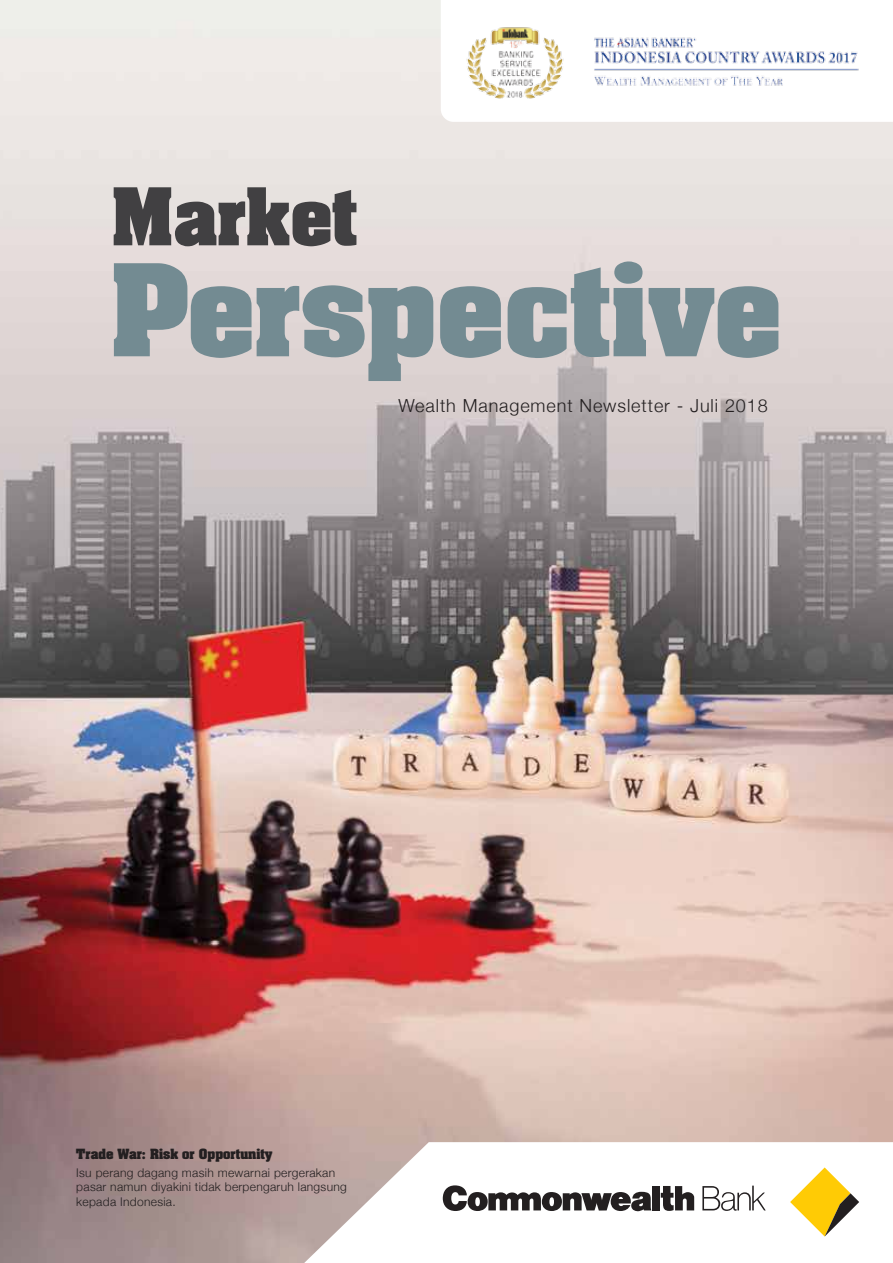
<style>
.page{position:relative;width:893px;height:1263px;background:#fff}
.page>*{position:absolute;margin:0;border:0;box-sizing:border-box;transform-origin:0 0}
.t1{font:700 108.45px "Aachen";color:#738b92}
.t2{font:700 67.65px "Aachen";color:#414042}
.t3{font:300 18px "Helvetica Neue";letter-spacing:.05em;color:#231f20}
.t4{font:300 12px/14.4px "Helvetica Neue";letter-spacing:.025em;color:#231f20}
.t5{font:700 12px "Aachen";color:#231f20}
</style>
<div class="page">
<img style="left:0;top:0;width:893px;height:1263px">
<svg style="left:304px;top:1142px;width:589px;height:121px"></svg>
<svg style="left:441px;top:0;width:452px;height:122px"></svg>
<img style="left:459px;top:12px;width:113px;height:113px">
<div style="left:652px;top:1186px;width:8px;height:24px;background:#231f20"></div>
<svg style="left:661px;top:1186px;width:33px;height:25px"></svg>
<svg style="left:702px;top:1185px;width:64px;height:26px"></svg>
<svg style="left:443px;top:1185px;width:208px;height:26px"></svg>
<svg style="left:790px;top:1167px;width:69px;height:69px"></svg>
<img style="left:580px;top:19px;width:293px;height:84px">
<h2 class="t2" style="left:110px;top:165px;width:249px">Market</h2>
<h1 class="t1" style="left:110px;top:228px;width:673px">Perspective</h1>
<h3 class="t3" style="left:398px;top:391px;width:371px">Wealth Management Newsletter - Juli 2018</h3>
<p class="t5" style="left:76px;top:1144px;width:198px">Trade War: Risk or Opportunity</p>
<p class="t4" style="left:76px;top:1164px;width:272px">Isu perang dagang masih mewarnai pergerakan pasar namun diyakini tidak berpengaruh langsung kepada Indonesia.</p>
</div>
